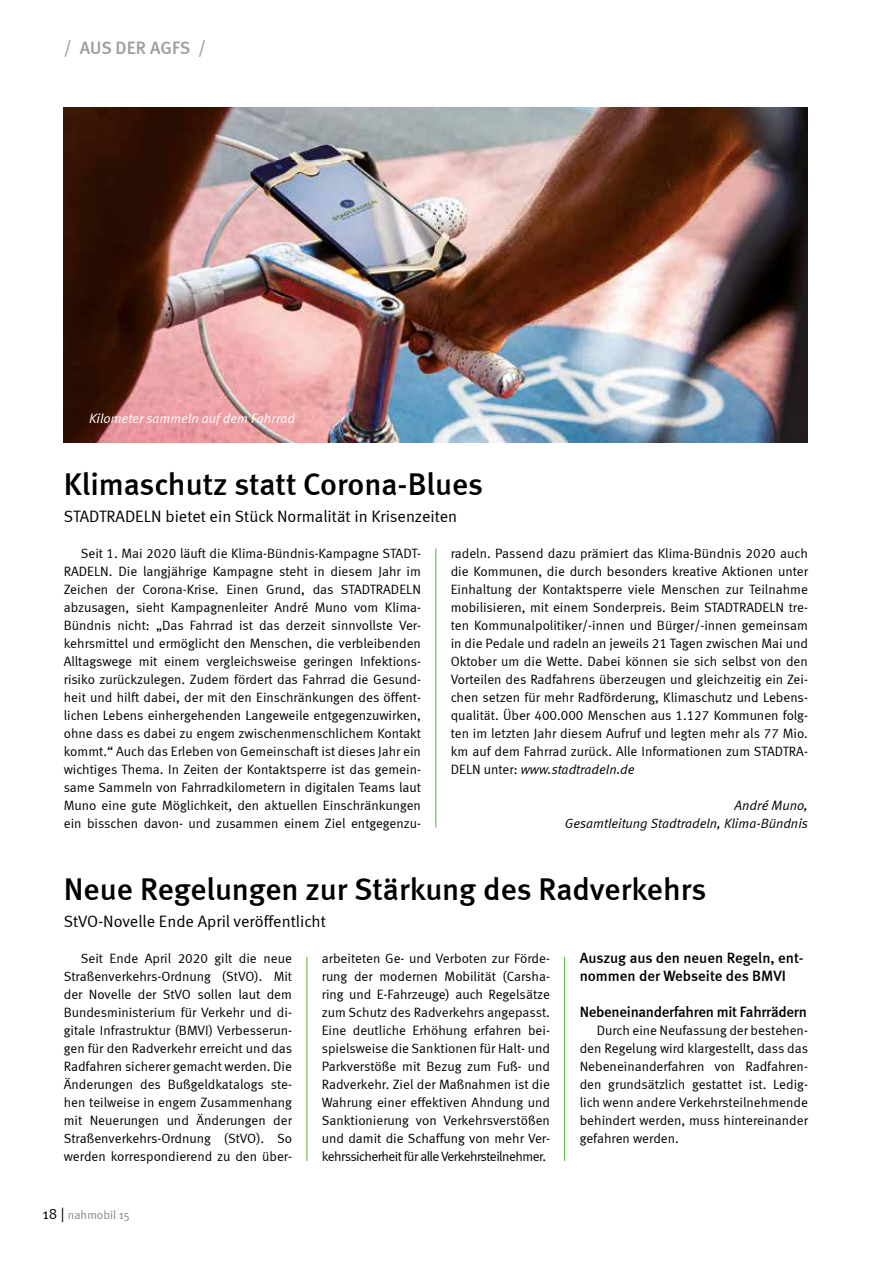
<style>
.page{position:relative;width:893px;height:1263px;background:#fff}
.page>*{position:absolute;margin:0;border:0;box-sizing:border-box;transform-origin:0 0}
.t1{font:31.5px "Meta Medium LF";color:#000}
.t2{font:500 18px "Meta";color:#9d9d9c}
.t3{font:16.5px "Meta Normal LF";color:#000}
.t4{font:15px/18px "Meta Medium LF";letter-spacing:-.01em;color:#000}
.t5{font:13.5px/18px "Meta Normal LF";color:#000;text-align:justify}
.t6{font:italic 13.5px/18px "Meta Normal LF";color:#000;text-align:right}
.t7{font:italic 13.5px "Meta Normal LF";color:#fff}
.t8{font:12px "Meta Normal";letter-spacing:-.005em;color:#878787}
.s1{font-style:italic}
.s2{font-size:15px;color:#000}
</style>
<div class="page">
<img style="left:64px;top:108px;width:744px;height:334px">
<hr style="left:436px;top:548px;width:1px;height:279px;background:#52ae32">
<hr style="left:564px;top:957px;width:1px;height:204px;background:#52ae32">
<hr style="left:307px;top:957px;width:1px;height:204px;background:#52ae32">
<h2 class="t2" style="left:64px;top:37px;width:144px">/ AUS DER AGFS /</h2>
<p class="t7" style="left:89px;top:410px;width:207px">Kilometer sammeln auf dem Fahrrad</p>
<h1 class="t1" style="left:64px;top:466px;width:421px">Klimaschutz statt Corona-Blues</h1>
<p class="t3" style="left:64px;top:507px;width:395px">STADTRADELN bietet ein Stück Normalität in Krisenzeiten</p>
<p class="t5" style="left:64px;top:544px;width:359px;text-indent:17px">Seit 1. Mai 2020 läuft die Klima-Bündnis-Kampagne STADT-RADELN. Die langjährige Kampagne steht in diesem Jahr im Zeichen der Corona-Krise. Einen Grund, das STADTRADELN abzusagen, sieht Kampagnenleiter André Muno vom Klima-Bündnis nicht: „Das Fahrrad ist das derzeit sinnvollste Ver&shy;kehrsmittel und ermöglicht den Menschen, die verbleibenden Alltagswege mit einem vergleichsweise geringen Infektions&shy;risiko zurückzulegen. Zudem fördert das Fahrrad die Gesund&shy;heit und hilft dabei, der mit den Einschränkungen des öffent&shy;lichen Lebens einhergehenden Langeweile entgegenzuwirken, ohne dass es dabei zu engem zwischenmenschlichem Kontakt kommt.“ Auch das Erleben von Gemeinschaft ist dieses Jahr ein wichtiges Thema. In Zeiten der Kontaktsperre ist das gemein&shy;same Sammeln von Fahrradkilometern in digitalen Teams laut Muno eine gute Möglichkeit, den aktuellen Einschränkungen ein bisschen davon- und zusammen einem Ziel entgegenzu-</p>
<p class="t5" style="left:451px;top:544px;width:359px">radeln. Passend dazu prämiert das Klima-Bündnis 2020 auch die Kommunen, die durch besonders kreative Aktionen unter Einhaltung der Kontaktsperre viele Menschen zur Teilnahme mobilisieren, mit einem Sonderpreis. Beim STADTRADELN tre&shy;ten Kommunalpolitiker/-innen und Bürger/-innen gemeinsam in die Pedale und radeln an jeweils 21 Tagen zwischen Mai und Oktober um die Wette. Dabei können sie sich selbst von den Vorteilen des Radfahrens überzeugen und gleichzeitig ein Zei&shy;chen setzen für mehr Radförderung, Klimaschutz und Lebens&shy;qualität. Über 400.000 Menschen aus 1.127 Kommunen folg&shy;ten im letzten Jahr diesem Aufruf und legten mehr als 77 Mio. km auf dem Fahrrad zurück. Alle Informationen zum STADTRA-DELN unter: <span class="s1">www.stadtradeln.de</span></p>
<p class="t6" style="left:565px;top:796px;width:245px">André Muno,<br>Gesamtleitung Stadtradeln, Klima-Bündnis</p>
<h1 class="t1" style="left:64px;top:871px;width:644px">Neue Regelungen zur Stärkung des Radverkehrs</h1>
<p class="t3" style="left:64px;top:912px;width:264px">StVO-Novelle Ende April veröffentlicht</p>
<p class="t5" style="left:64px;top:949px;width:230px;text-indent:17px">Seit Ende April 2020 gilt die neue Straßenverkehrs-Ordnung (StVO). Mit der Novelle der StVO sollen laut dem Bundesministerium für Verkehr und di&shy;gitale Infrastruktur (BMVI) Verbesserun&shy;gen für den Radverkehr erreicht und das Radfahren sicherer gemacht werden. Die Änderungen des Bußgeldkatalogs ste&shy;hen teilweise in engem Zusammenhang mit Neuerungen und Änderungen der Straßenverkehrs-Ordnung (StVO). So werden korrespondierend zu den über-</p>
<p class="t5" style="left:322px;top:949px;width:230px">arbeiteten Ge- und Verboten zur Förde&shy;rung der modernen Mobilität (Carsha&shy;ring und E-Fahrzeuge) auch Regelsätze zum Schutz des Radverkehrs angepasst.<br>Eine deutliche Erhöhung erfahren bei&shy;spielsweise die Sanktionen für Halt- und Parkverstöße mit Bezug zum Fuß- und Radverkehr. Ziel der Maßnahmen ist die Wahrung einer effektiven Ahndung und Sanktionierung von Verkehrsverstößen und damit die Schaffung von mehr Ver&shy;kehrssicherheit für alle Verkehrsteilnehmer.</p>
<p class="t4" style="left:580px;top:949px;width:225px">Auszug aus den neuen Regeln, ent&shy;nommen der Webseite des BMVI</p>
<p class="t4" style="left:580px;top:1003px;width:229px">Nebeneinanderfahren mit Fahrrädern</p>
<p class="t5" style="left:580px;top:1021px;width:230px;text-indent:17px">Durch eine Neufassung der bestehen&shy;den Regelung wird klargestellt, dass das Nebeneinanderfahren von Radfahren&shy;den grundsätzlich gestattet ist. Ledig&shy;lich wenn andere Verkehrsteilnehmende behindert werden, muss hintereinander gefahren werden.</p>
<p class="t8" style="left:43px;top:1208px;width:89px"><span class="s2">18 |</span> nahmobil 15</p>
</div>
